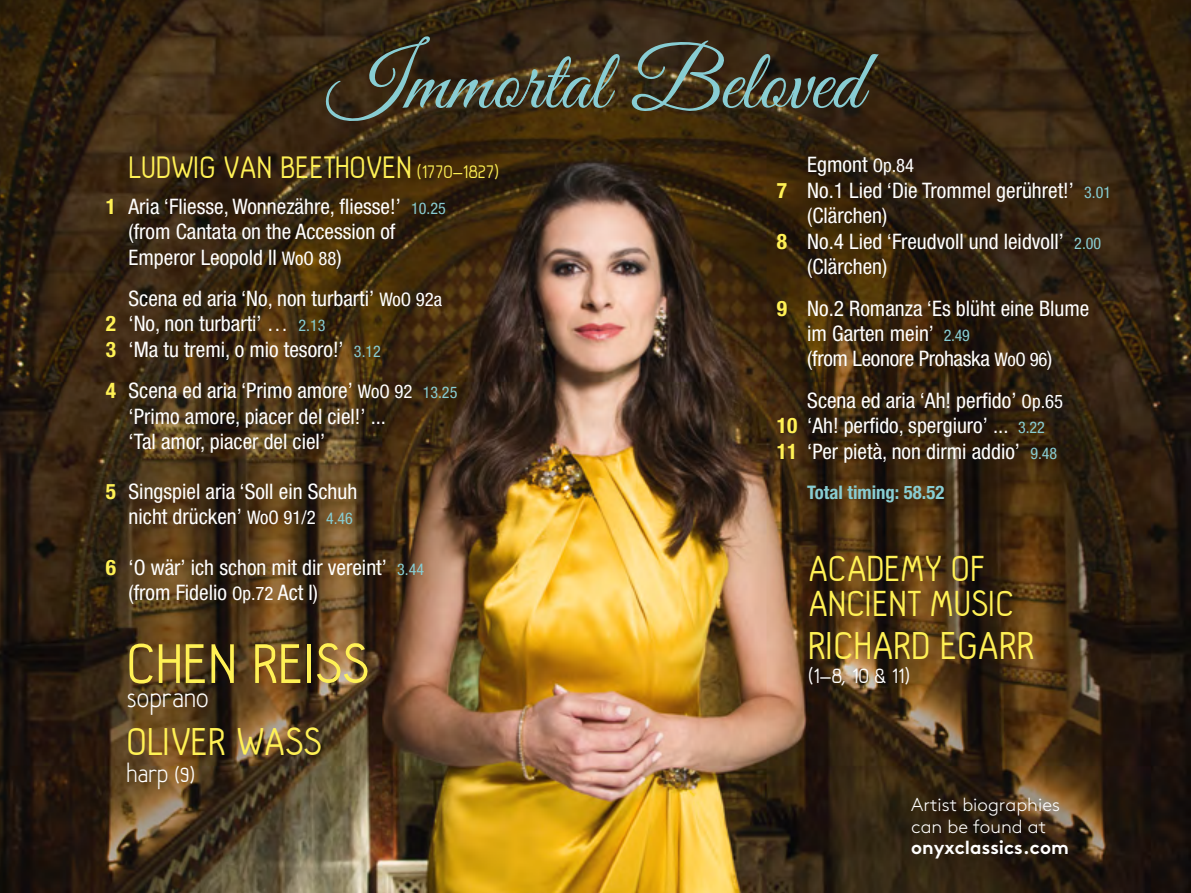
<style>
.page{position:relative;width:1191px;height:893px;background:#fff}
.page>*{position:absolute;margin:0;border:0;box-sizing:border-box;transform-origin:0 0}
.t1{font:85.65px "Great Vibes";color:#88cdd3}
.t2{font:58.8px "Hallo Sans";color:#fff155}
.t3{font:40.2px "Hallo Sans";color:#fff155}
.t4{font:37.5px/34.8px "Hallo Sans";color:#fff155}
.t5{font:32.1px "Hallo Sans";color:#fff155}
.t6{font:300 32.1px "Hallosans";color:#fff}
.t7{font:300 29.4px "Hallosans";color:#fff}
.t8{font:condensed 21.45px/25.3px "Helvetica Neue";color:#fff}
.t9{font:21.45px "Hallo Sans";color:#fff}
.t10{font:300 18.75px/21.5px "Brown";color:#fff}
.t11{font:700 condensed 18.75px "Helvetica Neue";color:#88cdd3}
.t12{font:700 18.75px "Brown";color:#fff}
.s1{font-size:18.75px}
.s2{font-weight:700;color:#fff155}
.s3{font-size:16.05px;color:#88cdd3}
.s4{font-family:"Hallo Sans";font-weight:400;font-size:21.45px}
</style>
<div class="page">
<img style="left:0;top:0;width:1191px;height:893px">
<h1 class="t1" style="left:327px;top:35px;width:537px">Immortal Beloved</h1>
<h3 class="t5" style="left:129px;top:150px;width:372px">LUDWIG VAN BEETHOVEN <span class="s1">(1770–1827)</span></h3>
<p class="t8" style="left:129px;top:193px;width:319px;text-indent:-23px"><span class="s2">1</span> Aria ‘Fliesse, Wonnezähre, fliesse!’ <span class="s3">10.25 </span>(from Cantata on the Accession of<br>Emperor Leopold II <span class="s1">WoO 88</span>)</p>
<p class="t8" style="left:106px;top:286px;width:338px;text-indent:23px">Scena ed aria ‘No, non turbarti’ <span class="s1">WoO 92a<br></span><span class="s2">2</span> ‘No, non turbarti’ … <span class="s3">2.13<br></span><span class="s2">3</span> ‘Ma tu tremi, o mio tesoro!’ <span class="s3">3.12</span></p>
<p class="t8" style="left:129px;top:378px;width:330px;text-indent:-23px"><span class="s2">4</span> Scena ed aria ‘Primo amore’ <span class="s1">WoO 92</span> <span class="s3">13.25 </span>‘Primo amore, piacer del ciel!’ ...<br>‘Tal amor, piacer del ciel’</p>
<p class="t8" style="left:106px;top:478px;width:253px;text-align:right"><span class="s2">5</span> Singspiel aria ‘Soll ein Schuh nicht drücken’ <span class="s1">WoO 91/2</span> <span class="s3">4.46</span></p>
<p class="t8" style="left:129px;top:555px;width:297px;text-indent:-23px"><span class="s2">6</span> ‘O wär’ ich schon mit dir vereint’ <span class="s3">3.44 </span>(from Fidelio <span class="s1">Op.72</span> Act I)</p>
<h3 class="t4" style="left:808px;top:553px;width:208px">ACADEMY OF<br>ANCIENT MUSIC</h3>
<h3 class="t3" style="left:808px;top:625px;width:228px">RICHARD EGARR</h3>
<p class="t9" style="left:808px;top:665px;width:103px">(1–8, 10 &amp; 11)</p>
<p class="t8" style="left:807px;top:152px;width:108px">Egmont <span class="s1">Op.84</span></p>
<p class="t8" style="left:777px;top:177px;width:336px"><span class="s2">7</span> No.1 Lied ‘Die Trommel gerühret!’ <span class="s3">3.01</span></p>
<p class="t8" style="left:807px;top:203px;width:82px">(Clärchen)</p>
<p class="t8" style="left:777px;top:228px;width:326px"><span class="s2">8</span> No.4 Lied ‘Freudvoll und leidvoll’ <span class="s3">2.00</span></p>
<p class="t8" style="left:807px;top:254px;width:82px">(Clärchen)</p>
<p class="t8" style="left:807px;top:295px;width:284px;text-indent:-30px"><span class="s2">9</span> No.2 Romanza ‘Es blüht eine Blume im Garten mein’ <span class="s3">2.49<br></span>(from Leonore Prohaska <span class="s1">WoO 96</span>)</p>
<p class="t8" style="left:777px;top:387px;width:288px;text-indent:30px">Scena ed aria ‘Ah! perfido’ <span class="s1">Op.65<br></span><span class="s2">10</span> ‘Ah! perfido, spergiuro’ ... <span class="s3">3.22<br></span><span class="s2">11</span> ‘Per pietà, non dirmi addio’ <span class="s3">9.48</span></p>
<p class="t11" style="left:807px;top:481px;width:139px">Total timing: 58.52</p>
<h2 class="t2" style="left:127px;top:633px;width:244px">CHEN REISS</h2>
<h3 class="t6" style="left:127px;top:680px;width:84px">soprano</h3>
<h3 class="t3" style="left:127px;top:721px;width:197px">OLIVER WASS</h3>
<h3 class="t7" style="left:127px;top:757px;width:70px">harp <span class="s4">(9)</span></h3>
<p class="t10" style="left:911px;top:793px;width:150px">Artist biographies can be found at</p>
<p class="t12" style="left:911px;top:832px;width:159px">onyxclassics.com</p>
</div>
